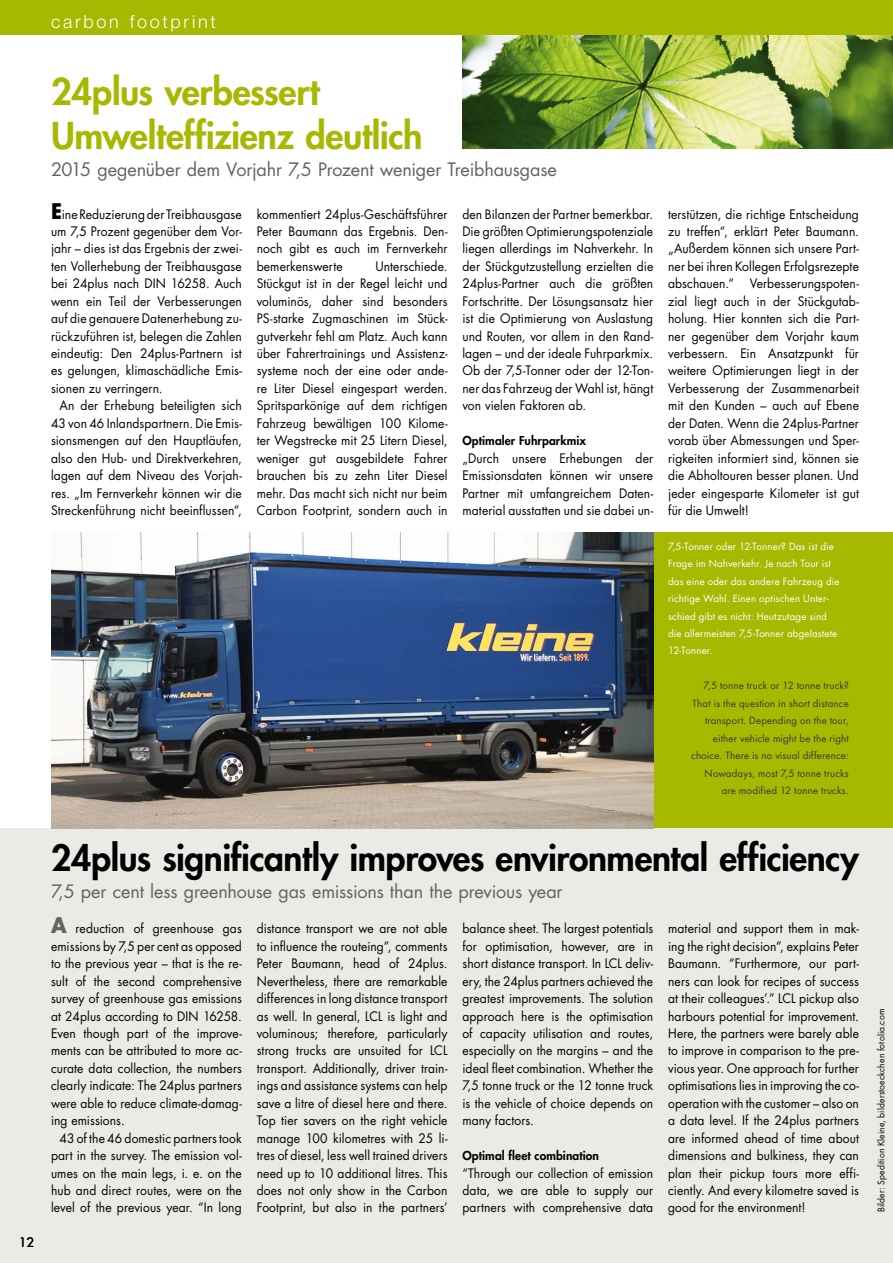
<style>
.page{position:relative;width:893px;height:1263px;background:#fff}
.page>*{position:absolute;margin:0;border:0;box-sizing:border-box;transform-origin:0 0}
.t1{font:800 36px/43.3px "Futura";letter-spacing:-.01em;color:#a6b800}
.t2{font:800 35.25px "Futura";letter-spacing:-.01em;color:#000}
.t3{font:18px "Futura";letter-spacing:-.01em;color:#626261}
.t4{font:300 18px "Helvetica Neue LT Pro";letter-spacing:.15em;color:#fff}
.t5{font:12.75px/17.4px "Futura";letter-spacing:.01em;color:#000;text-align:justify;scale:.95 1}
.t6{font:12.75px "Futura";color:#000}
.t7{font:800 12px "Futura";letter-spacing:.005em;color:#000}
.t8{font:9.75px/17.4px "Futura";letter-spacing:.015em;color:#fff}
.t9{font:9.75px/17.4px "Futura";letter-spacing:.015em;color:#3a3a39;text-align:right}
.t10{font:9px "Futura";letter-spacing:.02em;color:#000;scale:.95 1}
.s1{font-weight:700;font-size:21px}
.s2{font-weight:700;font-size:21px;color:#626261}
</style>
<div class="page">
<div style="left:653px;top:532px;width:240px;height:297px;background:#a6b800"></div>
<div style="left:0;top:829px;width:893px;height:434px;background:#eaeae7"></div>
<img style="left:462px;top:34px;width:431px;height:115px">
<img style="left:51px;top:532px;width:602px;height:297px">
<div style="left:0;top:0;width:893px;height:34px;background:#a6b800"></div>
<h3 class="t4" style="left:51px;top:10px;width:166px">carbon footprint</h3>
<h1 class="t1" style="left:51px;top:70px;width:373px">24plus verbessert<br>Umwelteffizienz deutlich</h1>
<h3 class="t3" style="left:51px;top:157px;width:507px">2015 gegenüber dem Vorjahr 7,5 Prozent weniger Treibhausgase</h3>
<p class="t5" style="left:51px;top:205px;width:202px"><span class="s1">E</span>ine Reduzierung der Treibhausgase um 7,5 Prozent gegenüber dem Vor&shy;jahr – dies ist das Ergebnis der zwei&shy;ten Vollerhebung der Treibhausgase bei 24plus nach DIN 16258. Auch wenn ein Teil der Verbesserungen auf die genauere Datenerhebung zu&shy;rückzuführen ist, belegen die Zahlen eindeutig: Den 24plus-Partnern ist es gelungen, klimaschädliche Emis&shy;sionen zu verringern.</p>
<p class="t5" style="left:51px;top:397px;width:202px;text-indent:9px">An der Erhebung beteiligten sich 43 von 46 Inlandspartnern. Die Emis&shy;sionsmengen auf den Hauptläufen, also den Hub- und Direktverkehren, lagen auf dem Niveau des Vorjah&shy;res. „Im Fernverkehr können wir die Streckenführung nicht beeinflussen“,</p>
<p class="t5" style="left:257px;top:205px;width:202px">kommentiert 24plus-Geschäftsführer Peter Baumann das Ergebnis. Den&shy;noch gibt es auch im Fernverkehr bemerkenswerte</p>
<p class="t5" style="left:257px;top:257px;width:202px;text-indent:119px">Unterschiede.<br>Stückgut ist in der Regel leicht und voluminös, daher sind besonders PS-starke Zugmaschinen im Stück&shy;gutverkehr fehl am Platz. Auch kann über Fahrertrainings und Assistenz&shy;systeme noch der eine oder ande&shy;re Liter Diesel eingespart werden.<br>Spritsparkönige auf dem richtigen Fahrzeug bewältigen 100 Kilome&shy;ter Wegstrecke mit 25 Litern Diesel, weniger gut ausgebildete Fahrer brauchen bis zu zehn Liter Diesel mehr. Das macht sich nicht nur beim Carbon Footprint, sondern auch in</p>
<p class="t5" style="left:462px;top:205px;width:202px">den Bilanzen der Partner bemerkbar.<br>Die größten Optimierungspotenziale liegen allerdings im Nahverkehr. In der Stückgutzustellung erzielten die 24plus-Partner auch die größten Fortschritte. Der Lösungsansatz hier ist die Optimierung von Auslastung und Routen, vor allem in den Rand&shy;lagen – und der ideale Fuhrparkmix.<br>Ob der 7,5-Tonner oder der 12-Ton&shy;ner das Fahrzeug der Wahl ist, hängt von vielen Faktoren ab.</p>
<p class="t7" style="left:462px;top:433px;width:125px">Optimaler Fuhrparkmix</p>
<p class="t5" style="left:462px;top:449px;width:202px">„Durch unsere Erhebungen der Emissionsdaten können wir unsere Partner mit umfangreichem Daten&shy;material ausstatten und sie dabei un-</p>
<p class="t5" style="left:668px;top:205px;width:202px">terstützen, die richtige Entscheidung zu treffen“, erklärt Peter Baumann. „Außerdem können sich unsere Part&shy;ner bei ihren Kollegen Erfolgsrezepte abschauen.“ Verbesserungspoten&shy;zial liegt auch in der Stückgutab&shy;holung. Hier konnten sich die Part&shy;ner gegenüber dem Vorjahr kaum verbessern. Ein Ansatzpunkt für weitere Optimierungen liegt in der Verbesserung der Zusammenarbeit mit den Kunden – auch auf Ebene der Daten. Wenn die 24plus-Partner vorab über Abmessungen und Sper&shy;rigkeiten informiert sind, können sie die Abholtouren besser planen. Und jeder eingesparte Kilometer ist gut für die Umwelt!</p>
<p class="t8" style="left:668px;top:537px;width:173px">7,5-Tonner oder 12-Tonner? Das ist die Frage im Nahverkehr. Je nach Tour ist das eine oder das andere Fahrzeug die richtige Wahl. Einen optischen Unter&shy;schied gibt es nicht: Heutzutage sind die allermeisten 7,5-Tonner abgelastete 12-Tonner.</p>
<p class="t9" style="left:691px;top:677px;width:159px">7,5 tonne truck or 12 tonne truck?<br>That is the question in short distance transport. Depending on the tour, either vehicle might be the right choice. There is no visual difference:<br>Nowadays, most 7,5 tonne trucks are modified 12 tonne trucks.</p>
<p class="t6" style="left:19px;top:1234px;width:16px">12</p>
<h2 class="t2" style="left:51px;top:835px;width:809px">24plus significantly improves environmental efficiency</h2>
<h3 class="t3" style="left:51px;top:879px;width:513px">7,5 per cent less greenhouse gas emissions than the previous year</h3>
<p class="t5" style="left:51px;top:920px;width:202px"><span class="s2">A</span> reduction of greenhouse gas emissions by 7,5 per cent as opposed to the previous year – that is the re&shy;sult of the second comprehensive survey of greenhouse gas emissions at 24plus according to DIN 16258.<br>Even though part of the improve&shy;ments can be attributed to more ac&shy;curate data collection, the numbers clearly indicate: The 24plus partners were able to reduce climate-damag&shy;ing emissions.</p>
<p class="t5" style="left:51px;top:1129px;width:202px;text-indent:9px">43 of the 46 domestic partners took part in the survey. The emission vol&shy;umes on the main legs, i. e. on the hub and direct routes, were on the level of the previous year. “In long</p>
<p class="t5" style="left:257px;top:920px;width:202px">distance transport we are not able to influence the routeing”, comments Peter Baumann, head of 24plus.<br>Nevertheless, there are remarkable differences in long distance transport as well. In general, LCL is light and voluminous; therefore, particularly strong trucks are unsuited for LCL transport. Additionally, driver train&shy;ings and assistance systems can help save a litre of diesel here and there.<br>Top tier savers on the right vehicle manage 100 kilometres with 25 li&shy;tres of diesel, less well trained drivers need up to 10 additional litres. This does not only show in the Carbon Footprint, but also in the partners’</p>
<p class="t5" style="left:462px;top:920px;width:202px">balance sheet. The largest potentials for optimisation, however, are in short distance transport. In LCL deliv&shy;ery, the 24plus partners achieved the greatest improvements. The solution approach here is the optimisation of capacity utilisation and routes, especially on the margins – and the ideal fleet combination. Whether the 7,5 tonne truck or the 12 tonne truck is the vehicle of choice depends on many factors.</p>
<p class="t5" style="left:668px;top:920px;width:202px">material and support them in mak&shy;ing the right decision”, explains Peter Baumann. “Furthermore, our part&shy;ners can look for recipes of success at their colleagues’.” LCL pickup also harbours potential for improvement.<br>Here, the partners were barely able to improve in comparison to the pre&shy;vious year. One approach for further optimisations lies in improving the co&shy;operation with the customer – also on a data level. If the 24plus partners are informed ahead of time about dimensions and bulkiness, they can plan their pickup tours more effi&shy;ciently. And every kilometre saved is good for the environment!</p>
<p class="t7" style="left:462px;top:1147px;width:138px">Optimal fleet combination</p>
<p class="t5" style="left:462px;top:1164px;width:202px">“Through our collection of emission data, we are able to supply our partners with comprehensive data</p>
<p class="t10" style="left:875px;top:1212px;width:216px;rotate:-90deg">Bilder: Spedition Kleine, bilderstoeckchen fotolia.com</p>
</div>
